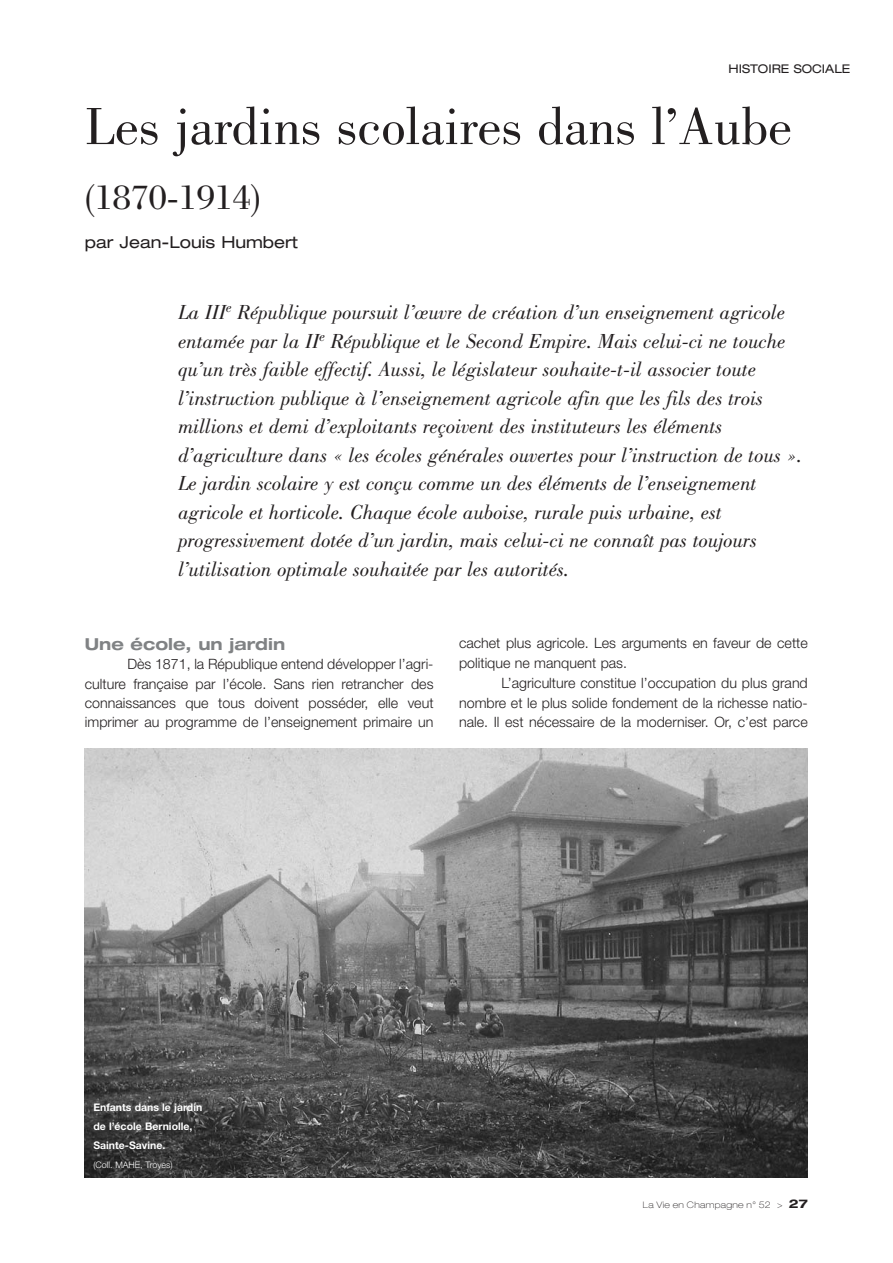
<style>
.page{position:relative;width:893px;height:1263px;background:#fff}
.page>*{position:absolute;margin:0;border:0;box-sizing:border-box;transform-origin:0 0}
.t1{font:54px "Bodoni";color:#231f20}
.t2{font:36px "Bodoni";color:#231f20}
.t3{font:italic 21px/28.5px "Bodoni";color:#231f20}
.t4{font:expanded 16.5px "Helvetica Neue";color:#231f20}
.t5{font:700 expanded 16.5px "Helvetica Neue";color:#808284}
.t6{font:300 14.25px/19.4px "Helvetica Neue";color:#231f20;text-align:justify}
.t7{font:expanded 12px "Helvetica Neue";color:#231f20}
.t8{font:700 10.5px/18.8px "Helvetica Neue";color:#fff}
.t9{font:100 expanded 9px "Helvetica Neue";letter-spacing:.03em;color:#231f20}
.t10{font:300 9px "Helvetica Neue";color:#fff}
.s1{font-weight:700;font-size:12px}
</style>
<div class="page">
<img style="left:85px;top:748px;width:723px;height:430px">
<p class="t7" style="left:728px;top:64px;width:123px">HISTOIRE SOCIALE</p>
<h1 class="t1" style="left:85px;top:106px;width:709px">Les jardins scolaires dans l’Aube</h1>
<h2 class="t2" style="left:85px;top:184px;width:177px">(1870-1914)</h2>
<p class="t4" style="left:85px;top:236px;width:215px">par Jean-Louis Humbert</p>
<p class="t3" style="left:178px;top:300px;width:625px">La III<sup>e</sup> République poursuit l’œuvre de création d’un enseignement agricole entamée par la II<sup>e</sup> République et le Second Empire. Mais celui-ci ne touche qu’un très faible effectif. Aussi, le législateur souhaite-t-il associer toute l’instruction publique à l’enseignement agricole afin que les fils des trois millions et demi d’exploitants reçoivent des instituteurs les éléments d’agriculture dans « les écoles générales ouvertes pour l’instruction de tous ».<br>Le jardin scolaire y est conçu comme un des éléments de l’enseignement agricole et horticole. Chaque école auboise, rurale puis urbaine, est progressivement dotée d’un jardin, mais celui-ci ne connaît pas toujours l’utilisation optimale souhaitée par les autorités.</p>
<p class="t5" style="left:85px;top:638px;width:202px">Une école, un jardin</p>
<p class="t6" style="left:85px;top:656px;width:350px;text-indent:43px">Dès 1871, la République entend développer l’agri&shy;culture française par l’école. Sans rien retrancher des connaissances que tous doivent posséder, elle veut imprimer au programme de l’enseignement primaire un</p>
<p class="t6" style="left:459px;top:634px;width:350px;line-height:19.8px">cachet plus agricole. Les arguments en faveur de cette politique ne manquent pas.</p>
<p class="t6" style="left:459px;top:674px;width:350px;line-height:19.8px;text-indent:43px">L’agriculture constitue l’occupation du plus grand nombre et le plus solide fondement de la richesse natio&shy;nale. Il est nécessaire de la moderniser. Or, c’est parce</p>
<p class="t8" style="left:93px;top:1099px;width:110px">Enfants dans le jardin de l’école Berniolle,<br>Sainte-Savine.</p>
<p class="t10" style="left:93px;top:1161px;width:81px">(Coll. MAHE, Troyes)</p>
<p class="t9" style="left:643px;top:1201px;width:166px">La Vie en Champagne n° 52 &gt; <span class="s1">27</span></p>
</div>
